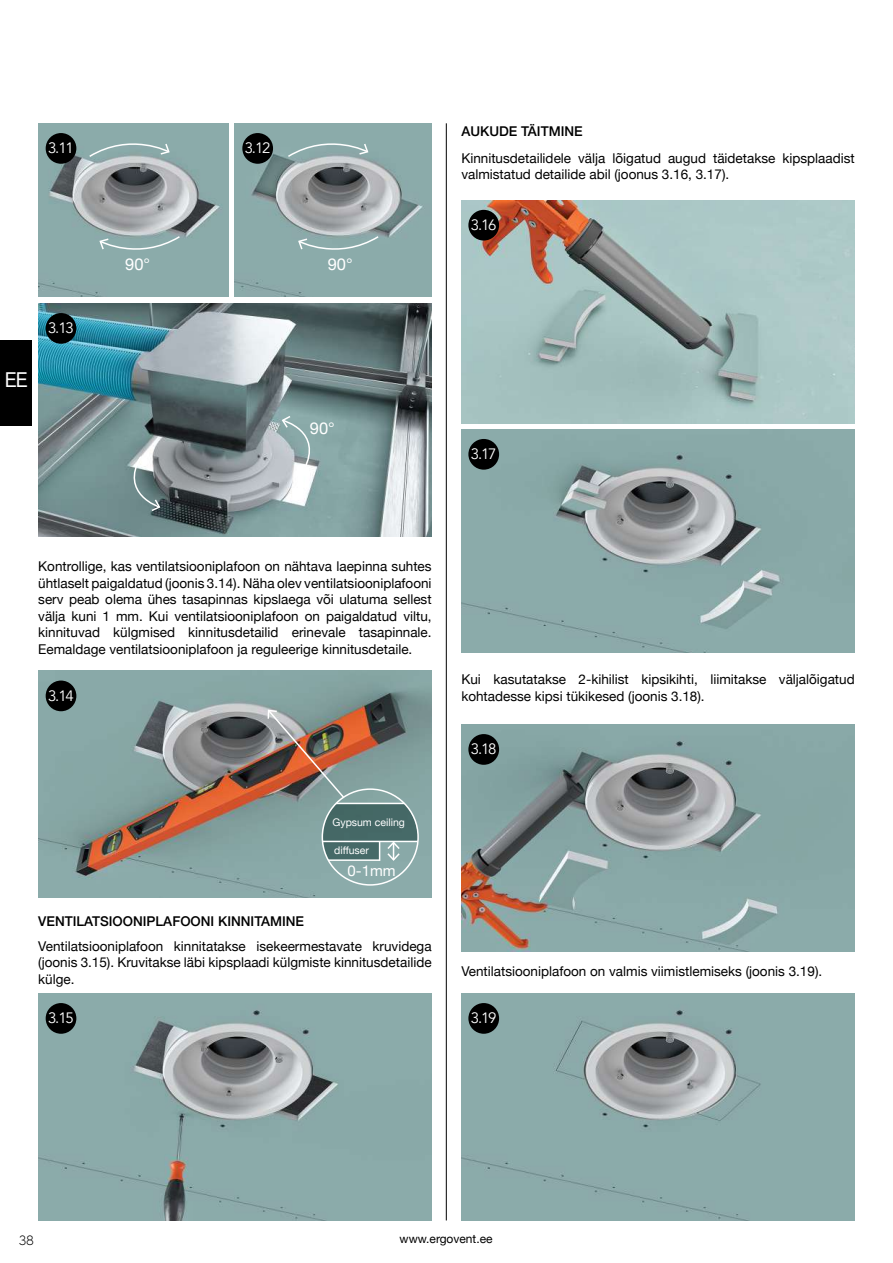
<style>
.page{position:relative;width:893px;height:1263px;background:#fff}
.page>*{position:absolute;margin:0;border:0;box-sizing:border-box;transform-origin:0 0}
.t1{font:21px "Avenir";color:#fff}
.t2{font:16.5px "Helvetica Neue";color:#fff}
.t3{font:15px "Avenir";letter-spacing:-.075em;color:#fff}
.t4{font:15px "Helvetica Neue";color:#fff}
.t5{font:13.5px/16.5px "Helvetica Neue";color:#000;text-align:justify}
.t6{font:500 13.5px "Helvetica Neue";color:#000}
.t7{font:300 13.5px "MADETOMMY";color:#000}
.t8{font:12px "Helvetica Neue";color:#000}
.t9{font:10.5px "Helvetica Neue";color:#fff}
</style>
<div class="page">
<img style="left:461px;top:200px;width:394px;height:224px">
<img style="left:461px;top:429px;width:394px;height:224px">
<img style="left:38px;top:123px;width:191px;height:174px">
<img style="left:235px;top:123px;width:197px;height:174px">
<img style="left:38px;top:303px;width:394px;height:234px">
<img style="left:38px;top:671px;width:394px;height:227px">
<img style="left:38px;top:993px;width:394px;height:227px">
<img style="left:461px;top:993px;width:394px;height:227px">
<img style="left:461px;top:724px;width:394px;height:227px">
<hr style="left:446px;top:123px;width:1px;height:1097px;background:#000">
<img style="left:266px;top:708px;width:152px;height:154px">
<svg style="left:98px;top:235px;width:83px;height:26px"></svg>
<svg style="left:281px;top:414px;width:43px;height:58px"></svg>
<svg style="left:119px;top:455px;width:42px;height:57px"></svg>
<svg style="left:297px;top:235px;width:83px;height:26px"></svg>
<svg style="left:88px;top:132px;width:83px;height:26px"></svg>
<svg style="left:286px;top:132px;width:83px;height:26px"></svg>
<div style="left:46px;top:133px;width:30px;height:31px;background:#000;border-radius:50%"></div>
<div style="left:468px;top:210px;width:31px;height:31px;background:#000;border-radius:50%"></div>
<div style="left:468px;top:439px;width:31px;height:31px;background:#000;border-radius:50%"></div>
<div style="left:468px;top:734px;width:31px;height:31px;background:#000;border-radius:50%"></div>
<div style="left:468px;top:1003px;width:31px;height:31px;background:#000;border-radius:50%"></div>
<div style="left:46px;top:313px;width:30px;height:31px;background:#000;border-radius:50%"></div>
<div style="left:46px;top:680px;width:30px;height:31px;background:#000;border-radius:50%"></div>
<div style="left:46px;top:1003px;width:30px;height:31px;background:#000;border-radius:50%"></div>
<div style="left:242px;top:133px;width:31px;height:31px;background:#000;border-radius:50%"></div>
<div style="left:0;top:340px;width:32px;height:85px;background:#000"></div>
<p class="t3" style="left:48px;top:139px;width:27px">3.11</p>
<h1 class="t1" style="left:5px;top:363px;width:25px">EE</h1>
<p class="t3" style="left:48px;top:319px;width:27px">3.13</p>
<p class="t2" style="left:125px;top:253px;width:26px">90°</p>
<p class="t3" style="left:245px;top:139px;width:27px">3.12</p>
<p class="t2" style="left:328px;top:253px;width:26px">90°</p>
<p class="t2" style="left:310px;top:416px;width:26px">90°</p>
<p class="t6" style="left:461px;top:121px;width:123px">AUKUDE TÄITMINE</p>
<p class="t5" style="left:461px;top:150px;width:395px">Kinnitusdetailidele välja lõigatud augud täidetakse kipsplaadist valmistatud detailide abil (joonus 3.16, 3.17).</p>
<p class="t3" style="left:471px;top:216px;width:27px">3.16</p>
<p class="t3" style="left:471px;top:445px;width:27px">3.17</p>
<p class="t5" style="left:38px;top:559px;width:395px">Kontrollige, kas ventilatsiooniplafoon on nähtava laepinna suhtes ühtlaselt paigaldatud (joonis 3.14). Näha olev ventilatsiooniplafooni serv peab olema ühes tasapinnas kipslaega või ulatuma sellest välja kuni 1 mm. Kui ventilatsiooniplafoon on paigaldatud viltu, kinnituvad külgmised kinnitusdetailid erinevale tasapinnale.<br>Eemaldage ventilatsiooniplafoon ja reguleerige kinnitusdetaile.</p>
<p class="t3" style="left:48px;top:687px;width:27px">3.14</p>
<p class="t6" style="left:38px;top:910px;width:267px">VENTILATSIOONIPLAFOONI KINNITAMINE</p>
<p class="t9" style="left:332px;top:815px;width:74px">Gypsum ceiling</p>
<p class="t9" style="left:334px;top:842px;width:36px">diffuser</p>
<p class="t4" style="left:347px;top:860px;width:50px">0-1mm</p>
<p class="t5" style="left:38px;top:938px;width:395px">Ventilatsiooniplafoon kinnitatakse isekeermestavate kruvidega (joonis 3.15). Kruvitakse läbi kipsplaadi külgmiste kinnitusdetailide külge.</p>
<p class="t3" style="left:48px;top:1009px;width:27px">3.15</p>
<p class="t5" style="left:461px;top:672px;width:395px">Kui kasutatakse 2-kihilist kipsikihti, liimitakse väljalõigatud kohtadesse kipsi tükikesed (joonis 3.18).</p>
<p class="t3" style="left:471px;top:740px;width:27px">3.18</p>
<p class="t5" style="left:461px;top:963px;width:362px">Ventilatsiooniplafoon on valmis viimistlemiseks (joonis 3.19).</p>
<p class="t3" style="left:471px;top:1009px;width:27px">3.19</p>
<p class="t7" style="left:19px;top:1232px;width:17px">38</p>
<p class="t8" style="left:400px;top:1230px;width:94px">www.ergovent.ee</p>
</div>
